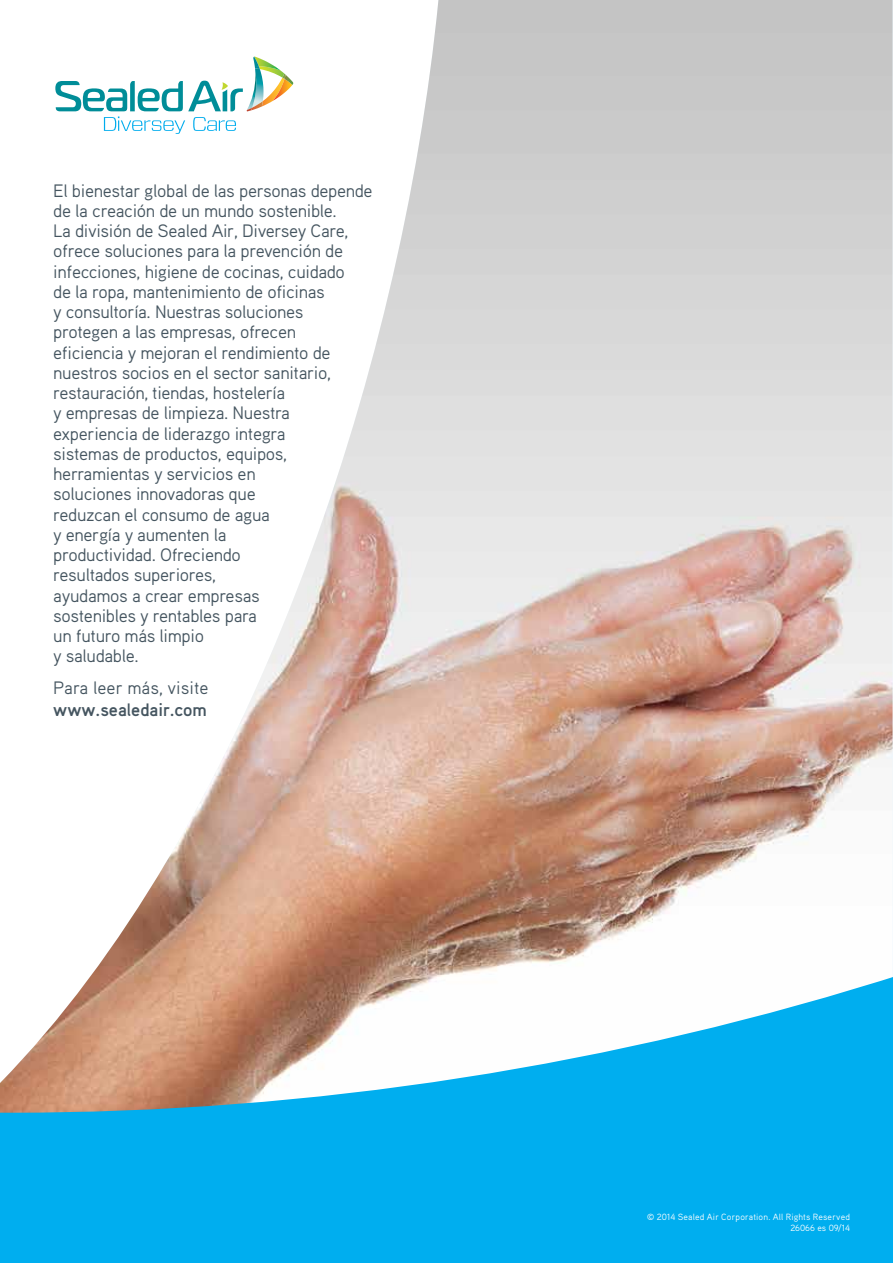
<style>
.page{position:relative;width:893px;height:1263px;background:#fff}
.page>*{position:absolute;margin:0;border:0;box-sizing:border-box;transform-origin:0 0}
.t1{font:18px/20.2px "Aaux Pro OT";letter-spacing:-.02em;color:#455560}
.t2{font:18px "Aaux Pro OT";color:#455560}
.t3{font:700 18px "Aaux Pro OT";color:#455560}
.t4{font:9px/10.8px "Aaux Pro OT";letter-spacing:.015em;color:#fff;text-align:right}
</style>
<div class="page">
<img style="left:892px;top:461px;width:1px;height:802px">
<img style="left:93px;top:0;width:799px;height:972px">
<svg style="left:0;top:972px;width:892px;height:291px;fill:#00aeef"></svg>
<svg style="left:55px;top:57px;width:238px;height:77px"></svg>
<p class="t1" style="left:53px;top:180px;width:321px">El bienestar global de las personas depende de la creación de un mundo sostenible.<br>La división de Sealed Air, Diversey Care, ofrece soluciones para la prevención de infecciones, higiene de cocinas, cuidado<br>de la ropa, mantenimiento de oficinas<br>y consultoría. Nuestras soluciones protegen a las empresas, ofrecen<br>eficiencia y mejoran el rendimiento de nuestros socios en el sector sanitario, restauración, tiendas, hostelería<br>y empresas de limpieza. Nuestra experiencia de liderazgo integra<br>sistemas de productos, equipos, herramientas y servicios en<br>soluciones innovadoras que<br>reduzcan el consumo de agua<br>y energía y aumenten la<br>productividad. Ofreciendo<br>resultados superiores,<br>ayudamos a crear empresas<br>sostenibles y rentables para<br>un futuro más limpio<br>y saludable.</p>
<p class="t2" style="left:53px;top:676px;width:157px">Para leer más, visite</p>
<p class="t3" style="left:53px;top:698px;width:155px">www.sealedair.com</p>
<p class="t4" style="left:647px;top:1211px;width:204px">© 2014 Sealed Air Corporation. All Rights Reserved<br>26066 es 09/14</p>
</div>
